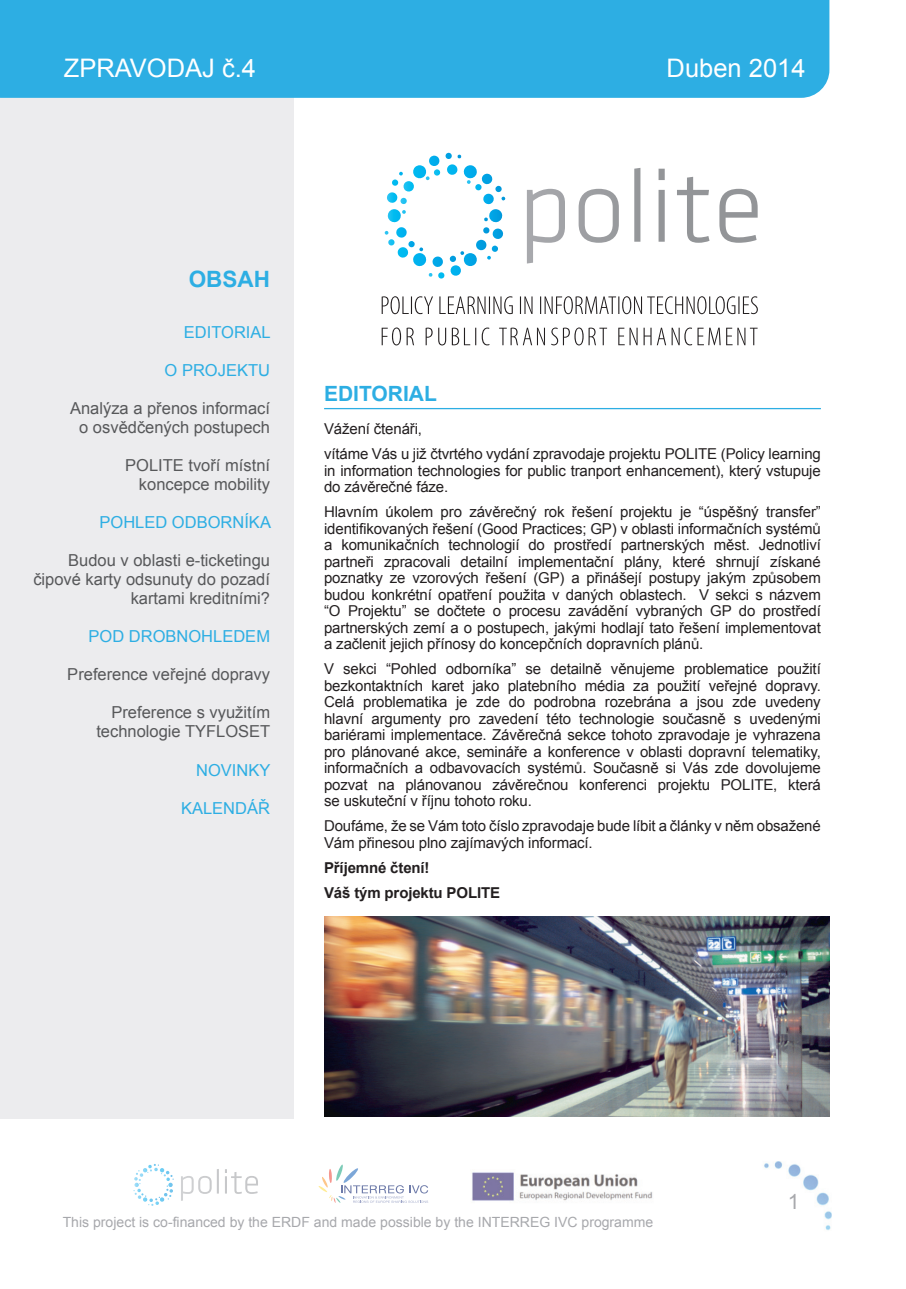
<style>
.page{position:relative;width:906px;height:1289px;background:#fff}
.page>*{position:absolute;margin:0;border:0;box-sizing:border-box;transform-origin:0 0}
.t1{font:25.5px "Arial";color:#fff}
.t2{font:700 22.5px "Arial";color:#2daee3}
.t3{font:700 21px "Arial";color:#2daee3}
.t4{font:21px "Arial";color:#a8a9ad}
.t5{font:16.5px/18.9px "Arial";color:#57585a;text-align:right}
.t6{font:16.5px "Arial";color:#2daee3}
.t7{font:15px/16.5px "Arial";letter-spacing:-.01em;color:#231f20}
.t8{font:700 15px/25px "Arial";letter-spacing:-.01em;color:#231f20}
.t9{font:14.1px "Arial";color:#a7a8ac}
</style>
<div class="page">
<img style="left:764px;top:1161px;width:68px;height:69px">
<svg style="left:181px;top:1169px;width:77px;height:31px"></svg>
<svg style="left:133px;top:1164px;width:41px;height:41px"></svg>
<svg style="left:318px;top:1164px;width:110px;height:38px"></svg>
<img style="left:472px;top:1172px;width:181px;height:29px">
<div style="left:0;top:55px;width:293px;height:1063px;background:#ececee"></div>
<div style="left:0;top:0;width:829px;height:98px;background:#2daee3"></div>
<svg style="left:527px;top:168px;width:230px;height:95px"></svg>
<svg style="left:385px;top:153px;width:120px;height:126px"></svg>
<svg style="left:382px;top:296px;width:376px;height:18px"></svg>
<svg style="left:382px;top:327px;width:375px;height:18px"></svg>
<hr style="left:324px;top:408px;width:497px;height:1px;background:#2daee3">
<img style="left:324px;top:916px;width:505px;height:200px">
<h1 class="t1" style="left:64px;top:51px;width:194px">ZPRAVODAJ č.4</h1>
<h1 class="t1" style="left:666px;top:51px;width:140px">Duben 2014</h1>
<h2 class="t2" style="left:189px;top:263px;width:83px">OBSAH</h2>
<p class="t6" style="left:184px;top:321px;width:88px">EDITORIAL</p>
<p class="t6" style="left:165px;top:360px;width:107px">O PROJEKTU</p>
<p class="t5" style="left:70px;top:399px;width:201px;text-align:center">Analýza a přenos informací o osvědčených postupech</p>
<p class="t5" style="left:125px;top:456px;width:146px">POLITE tvoří místní koncepce mobility</p>
<p class="t6" style="left:99px;top:511px;width:173px">POHLED ODBORNÍKA</p>
<p class="t5" style="left:33px;top:551px;width:238px">Budou v oblasti e-ticketingu čipové karty odsunuty do pozadí kartami kreditními?</p>
<p class="t6" style="left:88px;top:625px;width:183px">POD DROBNOHLEDEM</p>
<p class="t5" style="left:67px;top:665px;width:204px">Preference veřejné dopravy</p>
<p class="t5" style="left:96px;top:703px;width:175px">Preference s využitím technologie TYFLOSET</p>
<p class="t6" style="left:196px;top:759px;width:76px">NOVINKY</p>
<p class="t6" style="left:181px;top:797px;width:90px">KALENDÁŘ</p>
<h3 class="t3" style="left:324px;top:379px;width:107px">Editorial</h3>
<p class="t7" style="left:324px;top:416px;width:498px;line-height:25px">Vážení čtenáři,<br>vítáme Vás u již čtvrtého vydání zpravodaje projektu POLITE (Policy learning</p>
<p class="t7" style="left:324px;top:462px;width:498px">in information technologies for public tranport enhancement), který vstupuje do závěrečné fáze.</p>
<p class="t7" style="left:324px;top:504px;width:498px;text-align:justify">Hlavním úkolem pro závěrečný rok řešení projektu je “úspěšný transfer” identifikovaných řešení (Good Practices; GP) v oblasti informačních systémů a komunikačních technologií do prostředí partnerských měst. Jednotliví partneři zpracovali detailní implementační plány, které shrnují získané poznatky ze vzorových řešení (GP) a přinášejí postupy jakým způsobem budou konkrétní opatření použita v daných oblastech. V sekci s názvem “O Projektu” se dočtete o procesu zavádění vybraných GP do prostředí partnerských zemí a o postupech, jakými hodlají tato řešení implementovat a začlenit jejich přínosy do koncepčních dopravních plánů.</p>
<p class="t7" style="left:324px;top:661px;width:498px;text-align:justify">V sekci “Pohled odborníka” se detailně věnujeme problematice použití bezkontaktních karet jako platebního média za použití veřejné dopravy.<br>Celá problematika je zde do podrobna rozebrána a jsou zde uvedeny hlavní argumenty pro zavedení této technologie současně s uvedenými bariérami implementace. Závěrečná sekce tohoto zpravodaje je vyhrazena pro plánované akce, semináře a konference v oblasti dopravní telematiky, informačních a odbavovacích systémů. Současně si Vás zde dovolujeme pozvat na plánovanou závěrečnou konferenci projektu POLITE, která se uskuteční v říjnu tohoto roku.</p>
<p class="t7" style="left:324px;top:818px;width:498px">Doufáme, že se Vám toto číslo zpravodaje bude líbit a články v něm obsažené<br>Vám přinesou plno zajímavých informací.</p>
<p class="t8" style="left:324px;top:855px;width:177px">Příjemné čtení!<br>Váš tým projektu POLITE</p>
<h3 class="t4" style="left:788px;top:1188px;width:13px">1</h3>
<p class="t9" style="left:63px;top:1212px;width:592px">This project is co-financed by the ERDF and made possible by the INTERREG IVC programme</p>
</div>
